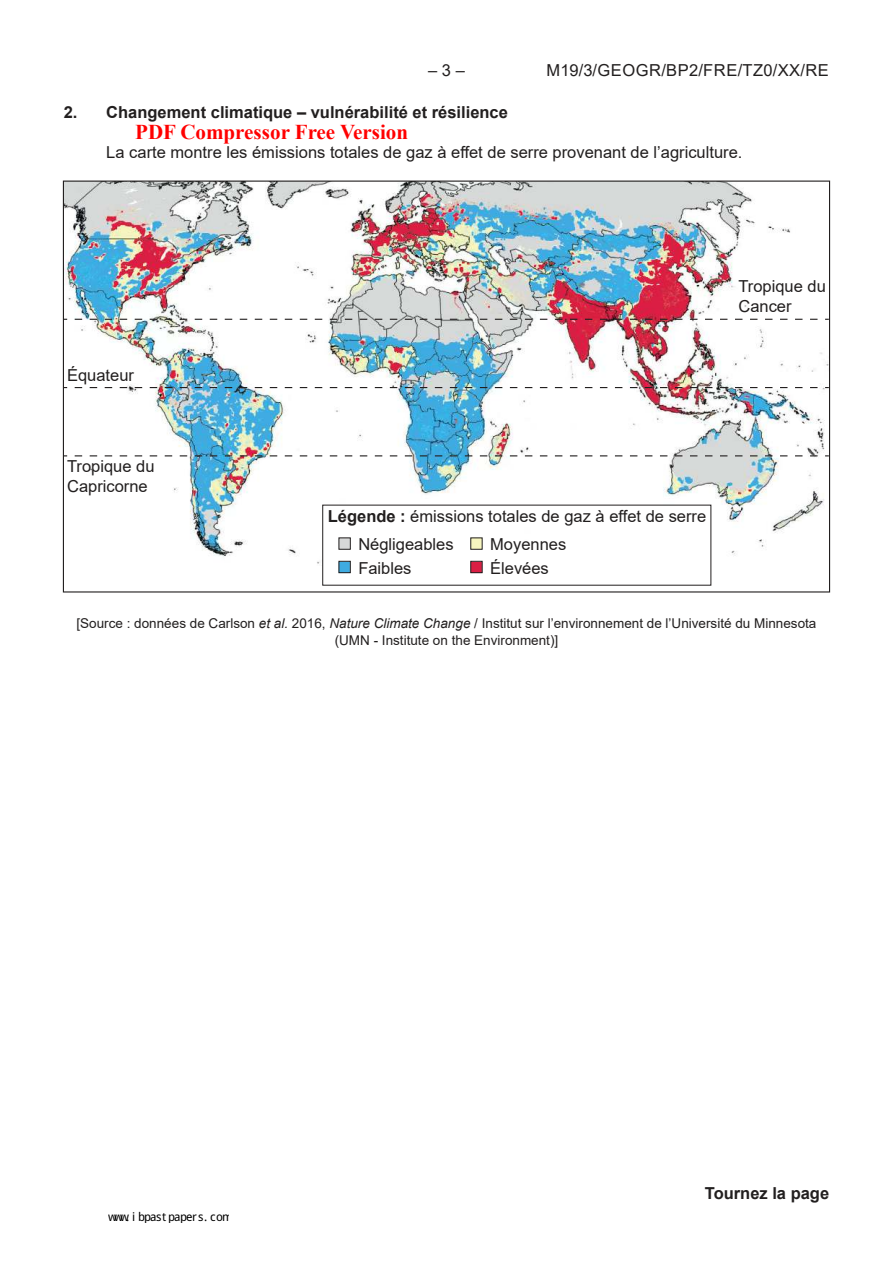
<style>
.page{position:relative;width:893px;height:1263px;background:#fff}
.page>*{position:absolute;margin:0;border:0;box-sizing:border-box;transform-origin:0 0}
.t1{font:700 21px "Times New Roman";color:#f00}
.t2{font:16.5px/19.8px "Arial";color:#221f1f}
.t3{font:700 16.5px "Arial";color:#221f1f}
.t4{font:16.5px "Arial";letter-spacing:.035em;color:#221f1f}
.t5{font:13.5px/16.2px "Arial";color:#221f1f;text-align:center}
.t6{font:12px "Droid Sans Fallback";letter-spacing:-.08em;color:#000}
.s1{font-weight:700}
.s2{color:#f7f6bf}
.s3{color:#da1e44}
.s4{color:#d7d8d8}
.s5{color:#3fabe1}
.s6{font-style:italic}
</style>
<div class="page">
<img style="left:65px;top:183px;width:763px;height:382px">
<svg style="left:75px;top:387px;width:753px;height:1px"></svg>
<svg style="left:75px;top:319px;width:753px;height:1px"></svg>
<svg style="left:75px;top:455px;width:753px;height:1px"></svg>
<div style="left:339px;top:537px;width:12px;height:13px;border:1px solid #221f1f"></div>
<div style="left:339px;top:561px;width:12px;height:12px;border:1px solid #221f1f"></div>
<div style="left:470px;top:537px;width:12px;height:13px;border:1px solid #221f1f"></div>
<div style="left:470px;top:561px;width:12px;height:12px;border:1px solid #221f1f"></div>
<p class="t2" style="left:428px;top:62px;width:38px">– 3 –</p>
<p class="t4" style="left:546px;top:64px;width:284px">M19/3/GEOGR/BP2/FRE/TZ0/XX/RE</p>
<p class="t3" style="left:64px;top:106px;width:446px">2. Changement climatique – vulnérabilité et résilience</p>
<p class="t2" style="left:106px;top:142px;width:638px">La carte montre les émissions totales de gaz à effet de serre provenant de l’agriculture.</p>
<p class="t1" style="left:135px;top:125px;width:275px">PDF Compressor Free Version</p>
<p class="t2" style="left:67px;top:367px;width:68px">Équateur</p>
<p class="t2" style="left:67px;top:458px;width:89px">Tropique du<br>Capricorne</p>
<p class="t2" style="left:738px;top:278px;width:89px">Tropique du<br>Cancer</p>
<p class="t2" style="left:328px;top:504px;width:380px;line-height:27.9px;text-align:center"><span class="s1">Légende :</span> émissions totales de gaz à effet de serre <span class="s2">◼</span> Moyennes</p>
<p class="t2" style="left:468px;top:559px;width:82px"><span class="s3">◼</span> Élevées</p>
<p class="t2" style="left:336px;top:534px;width:119px;line-height:23.4px"><span class="s4">◼</span> Négligeables <span class="s5">◼</span> Faibles</p>
<p class="t5" style="left:77px;top:615px;width:741px">[Source : données de Carlson <span class="s6">et al.</span> 2016, <span class="s6">Nature Climate Change</span> / Institut sur l’environnement de l’Université du Minnesota (UMN - Institute on the Environment)]</p>
<p class="t6" style="left:108px;top:1208px;width:126px">www. i bpast papers. com</p>
<p class="t3" style="left:705px;top:1187px;width:126px">Tournez la page</p>
</div>
